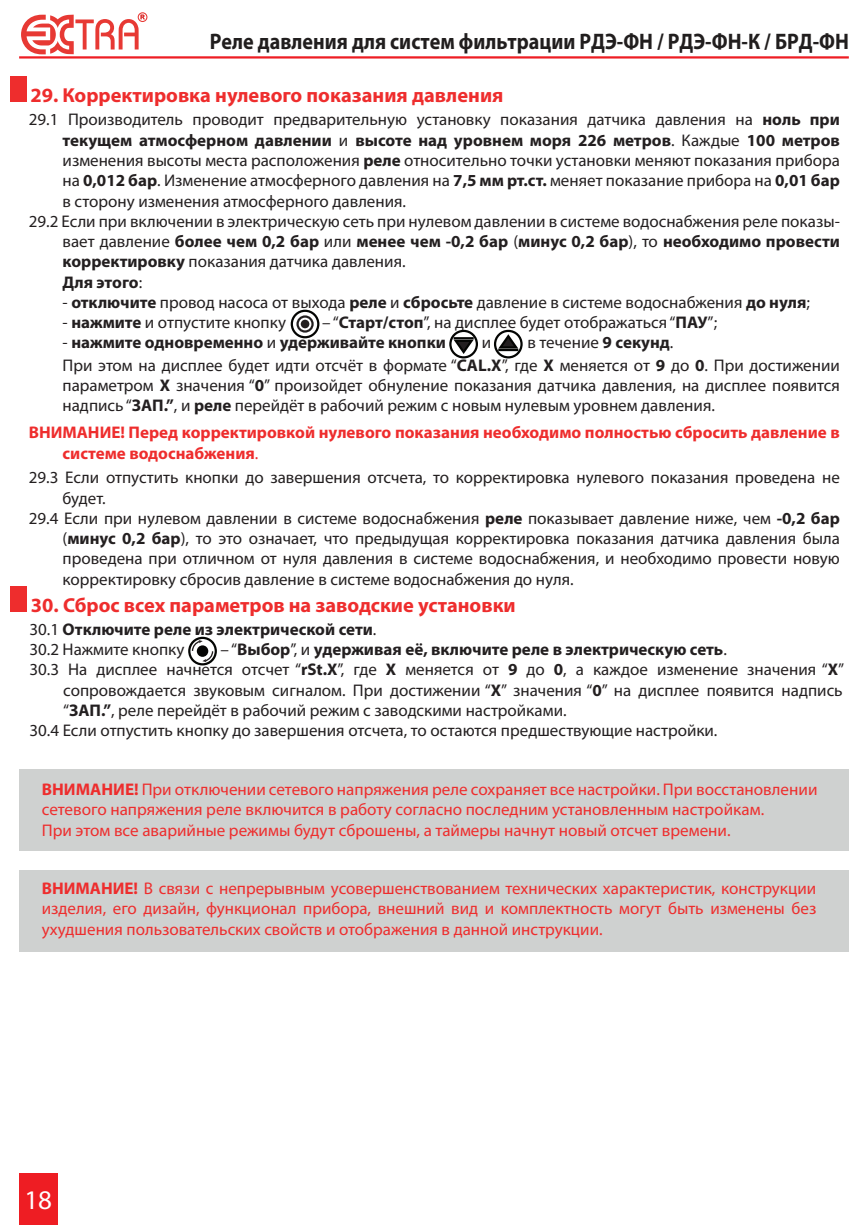
<style>
.page{position:relative;width:868px;height:1225px;background:#fff}
.page>*{position:absolute;margin:0;border:0;box-sizing:border-box;transform-origin:0 0}
.t1{font:27px "Myriad Pro";color:#fff}
.t2{font:700 22.5px "Myriad Pro";color:#211e1e;scale:.89 1}
.t3{font:700 20.25px "Myriad Pro";color:#ee2d2d}
.t4{font:16.88px/22.5px "Myriad Pro";color:#231f20}
.t5{font:16.88px/20.2px "Myriad Pro";color:#ee2d2d}
.t6{font:700 16.88px/20.2px "Myriad Pro";color:#231f20}
.t7{font:700 16.88px/20.2px "Myriad Pro";color:#ee2d2d}
.s1{font-weight:700}
.s2{font-weight:400}
</style>
<div class="page">
<div style="left:19px;top:770px;width:829px;height:81px;background:#cfd1d0"></div>
<div style="left:11px;top:586px;width:16px;height:25px;background:#ee2d2d"></div>
<svg style="left:188px;top:637px;width:29px;height:28px"></svg>
<div style="left:197px;top:645px;width:11px;height:12px;background:#050504;border-radius:50%"></div>
<div style="left:19px;top:870px;width:829px;height:81px;background:#cfd1d0"></div>
<div style="left:10px;top:77px;width:16px;height:25px;background:#ee2d2d"></div>
<svg style="left:291px;top:310px;width:28px;height:28px"></svg>
<div style="left:301px;top:320px;width:8px;height:8px;background:#231f20;border-radius:50%"></div>
<svg style="left:449px;top:330px;width:29px;height:28px"></svg>
<hr style="left:453px;top:337px;width:20px;height:2px;background:#040503">
<svg style="left:494px;top:330px;width:28px;height:28px"></svg>
<hr style="left:498px;top:349px;width:20px;height:2px;background:#040503">
<hr style="left:19px;top:56px;width:829px;height:3px;background:#ee1d23">
<svg style="left:21px;top:12px;width:126px;height:42px"></svg>
<div style="left:19px;top:1174px;width:38px;height:51px;background:#ee1d23"></div>
<h2 class="t2" style="left:210px;top:26px;width:719px">Реле давления для систем фильтрации РДЭ-ФН / РДЭ-ФН-К / БРД-ФН</h2>
<p class="t3" style="left:30px;top:82px;width:474px">29. Корректировка нулевого показания давления</p>
<p class="t4" style="left:29px;top:108px;width:812px">29.1 Производитель проводит предварительную установку показания датчика давления на <span class="s1">ноль при</span></p>
<p class="t6" style="left:63px;top:129px;width:778px">текущем атмосферном давлении <span class="s2">и</span> высоте над уровнем моря 226 метров<span class="s2">. Каждые</span> 100 метров</p>
<p class="t4" style="left:63px;top:149px;width:778px">изменения высоты места расположения <span class="s1">реле</span> относительно точки установки меняют показания прибора</p>
<p class="t4" style="left:63px;top:169px;width:778px">на <span class="s1">0,012 бар</span>. Изменение атмосферного давления на <span class="s1">7,5 мм рт.ст.</span> меняет показание прибора на <span class="s1">0,01 бар</span></p>
<p class="t4" style="left:63px;top:189px;width:345px">в сторону изменения атмосферного давления.</p>
<p class="t4" style="left:29px;top:210px;width:812px">29.2 Если при включении в электрическую сеть при нулевом давлении в системе водоснабжения реле показы-</p>
<p class="t6" style="left:63px;top:231px;width:778px"><span class="s2">вает давление</span> более чем 0,2 бар <span class="s2">или</span> менее чем -0,2 бар <span class="s2">(</span>минус 0,2 бар<span class="s2">), то</span> необходимо провести</p>
<p class="t4" style="left:62px;top:250px;width:344px"><span class="s1">корректировку</span> показания датчика давления.</p>
<p class="t6" style="left:62px;top:271px;width:81px">Для этого<span class="s2">:</span></p>
<p class="t4" style="left:62px;top:291px;width:749px">- <span class="s1">отключите</span> провод насоса от выхода <span class="s1">реле</span> и <span class="s1">сбросьте</span> давление в системе водоснабжения <span class="s1">до нуля</span>;</p>
<p class="t4" style="left:62px;top:311px;width:225px">- <span class="s1">нажмите</span> и отпустите кнопку</p>
<p class="t4" style="left:322px;top:311px;width:396px">– “<span class="s1">Старт/стоп</span>”, на дисплее будет отображаться “<span class="s1">ПАУ</span>”;</p>
<p class="t6" style="left:62px;top:332px;width:385px"><span class="s2">-</span> нажмите одновременно <span class="s2">и</span> удерживайте кнопки</p>
<p class="t4" style="left:482px;top:331px;width:11px">и</p>
<p class="t4" style="left:62px;top:331px;width:778px;text-indent:465px">в течение <span class="s1">9 секунд</span>.<br>При этом на дисплее будет идти отсчёт в формате “<span class="s1">CAL.X</span>”, где <span class="s1">Х</span> меняется от <span class="s1">9</span> до <span class="s1">0</span>. При достижении</p>
<p class="t4" style="left:62px;top:375px;width:778px;line-height:20.2px">параметром <span class="s1">Х</span> значения “<span class="s1">0</span>” произойдет обнуление показания датчика давления, на дисплее появится надпись “<span class="s1">ЗАП.”</span>, и <span class="s1">реле</span> перейдёт в рабочий режим с новым нулевым уровнем давления.</p>
<p class="t7" style="left:62px;top:422px;width:778px;text-indent:-34px">ВНИМАНИЕ! Перед корректировкой нулевого показания необходимо полностью сбросить давление в системе водоснабжения<span class="s2">.</span></p>
<p class="t4" style="left:29px;top:466px;width:812px">29.3 Если отпустить кнопки до завершения отсчета, то корректировка нулевого показания проведена не</p>
<p class="t4" style="left:62px;top:486px;width:45px">будет.</p>
<p class="t4" style="left:29px;top:507px;width:812px">29.4 Если при нулевом давлении в системе водоснабжения <span class="s1">реле</span> показывает давление ниже, чем <span class="s1">-0,2 бар</span></p>
<p class="t4" style="left:62px;top:527px;width:778px">(<span class="s1">минус 0,2 бар</span>), то это означает, что предыдущая корректировка показания датчика давления была</p>
<p class="t4" style="left:62px;top:547px;width:778px">проведена при отличном от нуля давления в системе водоснабжения, и необходимо провести новую</p>
<p class="t4" style="left:62px;top:567px;width:512px">корректировку сбросив давление в системе водоснабжения до нуля.</p>
<p class="t3" style="left:31px;top:591px;width:486px">30. Сброс всех параметров на заводские установки</p>
<p class="t6" style="left:29px;top:618px;width:348px"><span class="s2">30.1</span> Отключите реле из электрической сети<span class="s2">.<br>30.2 Нажмите кнопку</span></p>
<p class="t6" style="left:220px;top:639px;width:508px"><span class="s2">– “</span>Выбор<span class="s2">”, и</span> удерживая её, включите реле в электрическую сеть<span class="s2">.</span></p>
<p class="t4" style="left:29px;top:658px;width:816px">30.3 На дисплее начнется отсчет “<span class="s1">rSt.X</span>”, где <span class="s1">Х</span> меняется от <span class="s1">9</span> до <span class="s1">0</span>, а каждое изменение значения “<span class="s1">X</span>”</p>
<p class="t4" style="left:63px;top:678px;width:781px">сопровождается звуковым сигналом. При достижении “<span class="s1">X</span>” значения “<span class="s1">0</span>” на дисплее появится надпись</p>
<p class="t4" style="left:63px;top:699px;width:505px">“<span class="s1">ЗАП.”</span>, реле перейдёт в рабочий режим с заводскими настройками.</p>
<p class="t4" style="left:29px;top:719px;width:689px">30.4 Если отпустить кнопку до завершения отсчета, то остаются предшествующие настройки.</p>
<p class="t5" style="left:42px;top:779px;width:777px"><span class="s1">ВНИМАНИЕ!</span> При отключении сетевого напряжения реле сохраняет все настройки. При восстановлении сетевого напряжения реле включится в работу согласно последним установленным настройкам.<br>При этом все аварийные режимы будут сброшены, а таймеры начнут новый отсчет времени.</p>
<p class="t5" style="left:42px;top:878px;width:775px;text-align:justify"><span class="s1">ВНИМАНИЕ!</span> В связи с непрерывным усовершенствованием технических характеристик, конструкции изделия, его дизайн, функционал прибора, внешний вид и комплектность могут быть изменены без ухудшения пользовательских свойств и отображения в данной инструкции.</p>
<h1 class="t1" style="left:24px;top:1183px;width:29px">18</h1>
</div>
